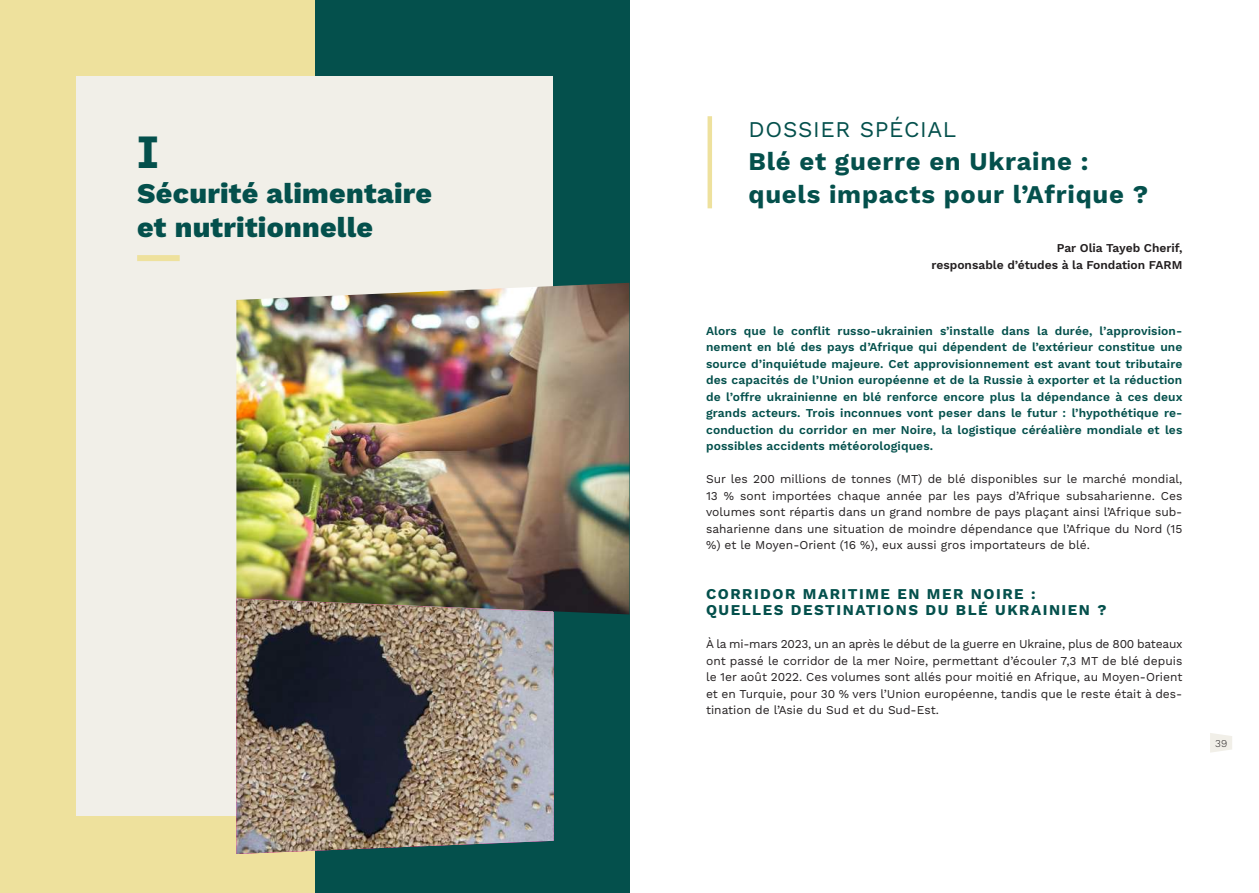
<style>
.page{position:relative;width:1259px;height:893px;background:#fff}
.page>*{position:absolute;margin:0;border:0;box-sizing:border-box;transform-origin:0 0}
.t1{font:700 45px "Montserrat Alternates";color:#04504c}
.t2{font:800 28.5px/34.5px "Work Sans";letter-spacing:.01em;color:#04504c}
.t3{font:700 25.5px/33px "Work Sans";letter-spacing:.03em;color:#04504c}
.t4{font:22.5px "Work Sans";letter-spacing:.03em;color:#04504c}
.t5{font:700 15px/16.5px "Work Sans";letter-spacing:.1em;color:#04504c}
.t6{font:12px/16.5px "Work Sans";color:#231f20;text-align:justify}
.t7{font:600 12px/16.5px "Work Sans";letter-spacing:.01em;color:#04504c;text-align:justify}
.t8{font:600 12px/16.5px "Work Sans";color:#231f20;text-align:right}
.t9{font:300 10.5px "Work Sans";color:#231f20}
</style>
<div class="page">
<svg style="left:1210px;top:733px;width:22px;height:20px"></svg>
<div style="left:0;top:0;width:629px;height:893px;background:#04504c"></div>
<div style="left:0;top:0;width:315px;height:893px;background:#eee19d"></div>
<div style="left:77px;top:77px;width:476px;height:739px;background:#f1efe8"></div>
<div style="left:137px;top:255px;width:43px;height:6px;background:#eee19d"></div>
<img style="left:236px;top:614px;width:318px;height:240px">
<img style="left:236px;top:283px;width:393px;height:331px">
<div style="left:707px;top:116px;width:5px;height:92px;background:#eee19d"></div>
<h1 class="t1" style="left:137px;top:120px;width:23px">I</h1>
<h2 class="t2" style="left:137px;top:177px;width:296px">Sécurité alimentaire et nutritionnelle</h2>
<h3 class="t4" style="left:748px;top:116px;width:209px">DOSSIER SPÉCIAL</h3>
<h3 class="t3" style="left:748px;top:146px;width:401px">Blé et guerre en Ukraine : quels impacts pour l’Afrique ?</h3>
<p class="t8" style="left:931px;top:240px;width:252px">Par Olia Tayeb Cherif,<br>responsable d’études à la Fondation FARM</p>
<p class="t7" style="left:706px;top:323px;width:478px">Alors que le conflit russo-ukrainien s’installe dans la durée, l’approvision&shy;nement en blé des pays d’Afrique qui dépendent de l’extérieur constitue une source d’inquiétude majeure. Cet approvisionnement est avant tout tributaire des capacités de l’Union européenne et de la Russie à exporter et la réduction de l’offre ukrainienne en blé renforce encore plus la dépendance à ces deux grands acteurs. Trois inconnues vont peser dans le futur : l’hypothétique re&shy;conduction du corridor en mer Noire, la logistique céréalière mondiale et les possibles accidents météorologiques.</p>
<p class="t6" style="left:706px;top:471px;width:478px">Sur les 200 millions de tonnes (MT) de blé disponibles sur le marché mondial, 13 % sont importées chaque année par les pays d’Afrique subsaharienne. Ces volumes sont répartis dans un grand nombre de pays plaçant ainsi l’Afrique sub&shy;saharienne dans une situation de moindre dépendance que l’Afrique du Nord (15 %) et le Moyen-Orient (16 %), eux aussi gros importateurs de blé.</p>
<p class="t5" style="left:706px;top:586px;width:402px">CORRIDOR MARITIME EN MER NOIRE :<br>QUELLES DESTINATIONS DU BLÉ UKRAINIEN ?</p>
<p class="t6" style="left:706px;top:636px;width:478px">À la mi-mars 2023, un an après le début de la guerre en Ukraine, plus de 800 bateaux ont passé le corridor de la mer Noire, permettant d’écouler 7,3 MT de blé depuis le 1er août 2022. Ces volumes sont allés pour moitié en Afrique, au Moyen-Orient et en Turquie, pour 30 % vers l’Union européenne, tandis que le reste était à des&shy;tination de l’Asie du Sud et du Sud-Est.</p>
<p class="t9" style="left:1215px;top:737px;width:14px">39</p>
</div>
